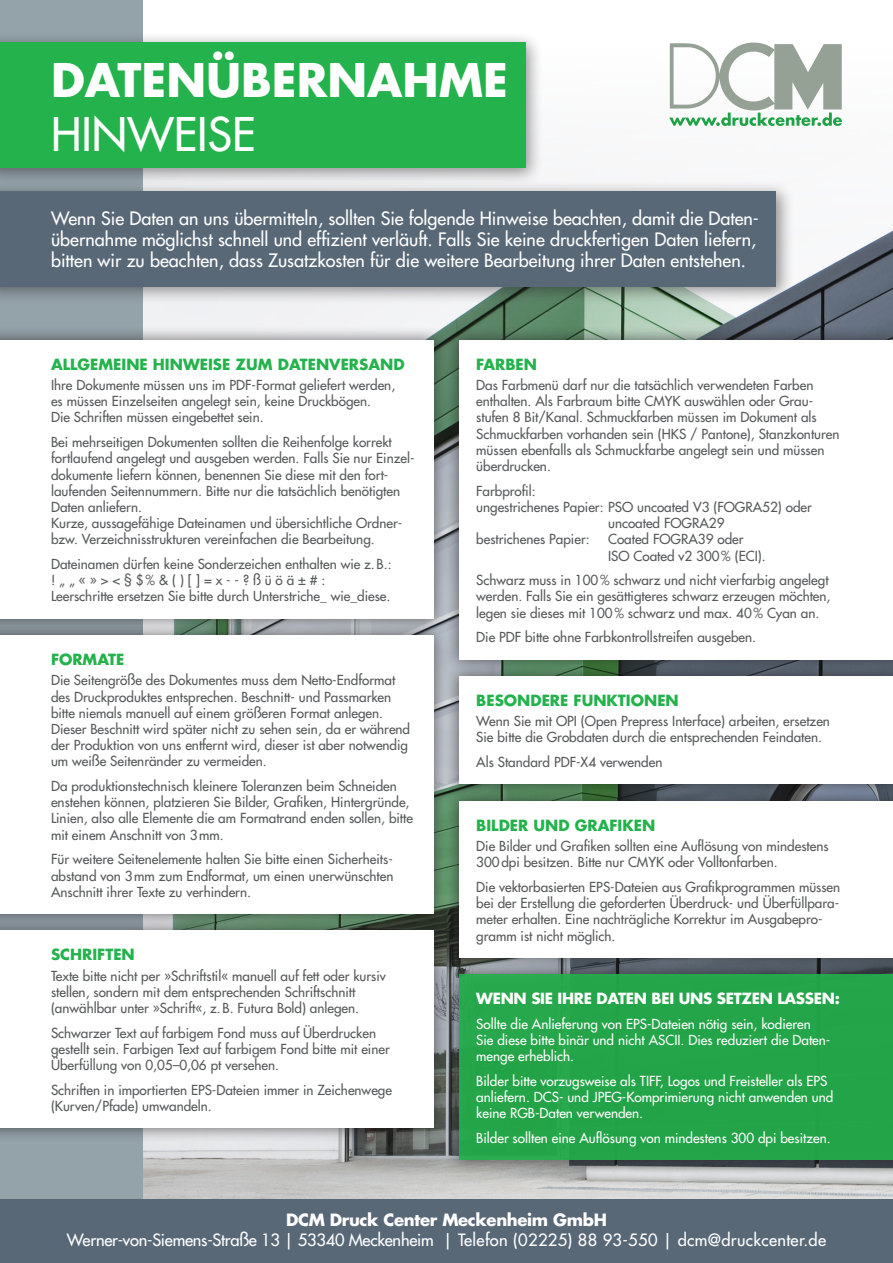
<style>
.page{position:relative;width:893px;height:1263px;background:#fff}
.page>*{position:absolute;margin:0;border:0;box-sizing:border-box;transform-origin:0 0}
.t1{font:700 45.15px/54.2px "Futura Std";color:#fff}
.t2{font:500 18px/21px "Futura Std";color:#fff}
.t3{font:500 16.5px/19.8px "Futura Std";letter-spacing:-.015em;color:#fff;text-align:center}
.zu{font:700 15px "Futura Std";color:#23b24b}
.zu-2{font:700 15px "Futura Std";letter-spacing:-.02em;color:#fff}
.t4{font:500 13.5px/16.2px "Futura Std";color:#57585a}
.t5{font:500 13.5px/16.2px "Futura Std";color:#fff}
.s1{font-weight:500}
.s2{font-weight:700}
</style>
<div class="page">
<img style="left:143px;top:230px;width:750px;height:970px">
<svg style="left:669px;top:43px;width:173px;height:83px"></svg>
<div style="left:0;top:0;width:143px;height:1206px;background:#94a2aa"></div>
<div style="left:0;top:1200px;width:893px;height:63px;background:#596877"></div>
<div style="left:0;top:32px;width:543px;height:154px;background:#231f20;opacity:.5"></div>
<div style="left:0;top:43px;width:525px;height:125px;background:#23b24b"></div>
<div style="left:0;top:181px;width:795px;height:124px;background:#231f20;opacity:.5"></div>
<div style="left:0;top:191px;width:776px;height:95px;background:#596877"></div>
<div style="left:0;top:326px;width:448px;height:307px;background:#231f20;opacity:.65"></div>
<div style="left:0;top:340px;width:434px;height:278px;background:#fff"></div>
<div style="left:0;top:916px;width:448px;height:226px;background:#231f20;opacity:.65"></div>
<div style="left:0;top:931px;width:434px;height:197px;background:#fff"></div>
<div style="left:445px;top:326px;width:448px;height:348px;background:#231f20;opacity:.65"></div>
<div style="left:459px;top:340px;width:434px;height:319px;background:#fff"></div>
<div style="left:0;top:621px;width:448px;height:307px;background:#231f20;opacity:.65"></div>
<div style="left:0;top:635px;width:434px;height:279px;background:#fff"></div>
<div style="left:445px;top:960px;width:448px;height:214px;background:#231f20;opacity:.65"></div>
<div style="left:459px;top:974px;width:434px;height:186px;background:#24a548"></div>
<div style="left:445px;top:662px;width:448px;height:136px;background:#231f20;opacity:.65"></div>
<div style="left:459px;top:676px;width:434px;height:108px;background:#fff"></div>
<div style="left:445px;top:787px;width:448px;height:184px;background:#231f20;opacity:.65"></div>
<div style="left:459px;top:801px;width:434px;height:156px;background:#fff"></div>
<p class="t1" style="left:51px;top:52px;width:458px">DATENÜBERNAHME<br><span class="s1">HINWEISE</span></p>
<p class="t2" style="left:51px;top:208px;width:709px">Wenn Sie Daten an uns übermitteln, sollten Sie folgende Hinweise beachten, damit die Daten&shy;übernahme möglichst schnell und effizient verläuft. Falls Sie keine druckfertigen Daten liefern, bitten wir zu beachten, dass Zusatzkosten für die weitere Bearbeitung ihrer Daten entstehen.</p>
<p class="zu" style="left:51px;top:354px;width:355px">ALLGEMEINE HINWEISE ZUM DATENVERSAND</p>
<p class="t4" style="left:51px;top:377px;width:346px">Ihre Dokumente müssen uns im PDF-Format geliefert werden, es müssen Einzelseiten angelegt sein, keine Druckbögen.<br>Die Schriften müssen eingebettet sein.</p>
<p class="t4" style="left:51px;top:434px;width:363px">Bei mehrseitigen Dokumenten sollten die Reihenfolge korrekt fortlaufend angelegt und ausgeben werden. Falls Sie nur Einzel&shy;dokumente liefern können, benennen Sie diese mit den fort&shy;laufenden Seitennummern. Bitte nur die tatsächlich benötigten Daten anliefern.<br>Kurze, aussagefähige Dateinamen und übersichtliche Ordner&shy;bzw. Verzeichnisstrukturen vereinfachen die Bearbeitung.</p>
<p class="t4" style="left:51px;top:556px;width:342px">Dateinamen dürfen keine Sonderzeichen enthalten wie z.B.: ! „ „ « » &gt; &lt; § $% &amp; ( ) [ ] = x - - ? ß ü ö ä ± # :<br>Leerschritte ersetzen Sie bitte durch Unterstriche_ wie_diese.</p>
<p class="zu" style="left:51px;top:649px;width:75px">FORMATE</p>
<p class="t4" style="left:51px;top:672px;width:361px">Die Seitengröße des Dokumentes muss dem Netto-Endformat des Druckproduktes entsprechen. Beschnitt- und Passmarken bitte niemals manuell auf einem größeren Format anlegen.<br>Dieser Beschnitt wird später nicht zu sehen sein, da er während der Produktion von uns entfernt wird, dieser ist aber notwendig um weiße Seitenränder zu vermeiden.</p>
<p class="t4" style="left:51px;top:778px;width:363px">Da produktionstechnisch kleinere Toleranzen beim Schneiden enstehen können, platzieren Sie Bilder, Grafiken, Hintergründe, Linien, also alle Elemente die am Formatrand enden sollen, bitte mit einem Anschnitt von 3mm.</p>
<p class="t4" style="left:51px;top:851px;width:344px;text-align:justify">Für weitere Seitenelemente halten Sie bitte einen Sicherheits&shy;abstand von 3mm zum Endformat, um einen unerwünschten Anschnitt ihrer Texte zu verhindern.</p>
<p class="zu" style="left:51px;top:944px;width:85px">SCHRIFTEN</p>
<p class="t4" style="left:51px;top:968px;width:336px">Texte bitte nicht per »Schriftstil« manuell auf fett oder kursiv stellen, sondern mit dem entsprechenden Schriftschnitt (anwählbar unter »Schrift«, z.B. Futura Bold) anlegen.</p>
<p class="t4" style="left:51px;top:1025px;width:340px">Schwarzer Text auf farbigem Fond muss auf Überdrucken gestellt sein. Farbigen Text auf farbigem Fond bitte mit einer<br>Überfüllung von 0,05–0,06 pt versehen.</p>
<p class="t4" style="left:51px;top:1082px;width:342px">Schriften in importierten EPS-Dateien immer in Zeichenwege (Kurven/Pfade) umwandeln.</p>
<p class="zu" style="left:476px;top:354px;width:62px">FARBEN</p>
<p class="t4" style="left:476px;top:377px;width:365px">Das Farbmenü darf nur die tatsächlich verwendeten Farben enthalten. Als Farbraum bitte CMYK auswählen oder Grau&shy;stufen 8 Bit/Kanal. Schmuckfarben müssen im Dokument als Schmuckfarben vorhanden sein (HKS / Pantone), Stanzkonturen müssen ebenfalls als Schmuckfarbe angelegt sein und müssen überdrucken.</p>
<p class="t4" style="left:476px;top:483px;width:61px">Farbprofil:</p>
<p class="t4" style="left:608px;top:499px;width:205px;text-indent:-132px">ungestrichenes Papier: PSO uncoated V3 (FOGRA52) oder uncoated FOGRA29</p>
<p class="t4" style="left:476px;top:531px;width:115px">bestrichenes Papier:</p>
<p class="t4" style="left:608px;top:531px;width:159px">Coated FOGRA39 oder<br>ISO Coated v2 300% (ECI).</p>
<p class="t4" style="left:476px;top:572px;width:356px">Schwarz muss in 100% schwarz und nicht vierfarbig angelegt werden. Falls Sie ein gesättigteres schwarz erzeugen möchten, legen sie dieses mit 100% schwarz und max. 40% Cyan an.</p>
<p class="t4" style="left:476px;top:629px;width:281px">Die PDF bitte ohne Farbkontrollstreifen ausgeben.</p>
<p class="zu" style="left:476px;top:690px;width:204px">BESONDERE FUNKTIONEN</p>
<p class="t4" style="left:476px;top:713px;width:355px">Wenn Sie mit OPI (Open Prepress Interface) arbeiten, ersetzen<br>Sie bitte die Grobdaten durch die entsprechenden Feindaten.</p>
<p class="t4" style="left:476px;top:754px;width:188px">Als Standard PDF-X4 verwenden</p>
<p class="zu" style="left:476px;top:815px;width:180px">BILDER UND GRAFIKEN</p>
<p class="t4" style="left:476px;top:838px;width:354px">Die Bilder und Grafiken sollten eine Auflösung von mindestens<br>300dpi besitzen. Bitte nur CMYK oder Volltonfarben.</p>
<p class="t4" style="left:476px;top:879px;width:365px">Die vektorbasierten EPS-Dateien aus Grafikprogrammen müssen bei der Erstellung die geforderten Überdruck- und Überfüllpara&shy;meter erhalten. Eine nachträgliche Korrektur im Ausgabepro&shy;gramm ist nicht möglich.</p>
<p class="zu-2" style="left:476px;top:988px;width:365px">WENN SIE IHRE DATEN BEI UNS SETZEN LASSEN:</p>
<p class="t5" style="left:476px;top:1016px;width:354px">Sollte die Anlieferung von EPS-Dateien nötig sein, kodieren<br>Sie diese bitte binär und nicht ASCII. Dies reduziert die Daten&shy;menge erheblich.</p>
<p class="t5" style="left:476px;top:1073px;width:359px">Bilder bitte vorzugsweise als TIFF, Logos und Freisteller als EPS anliefern. DCS- und JPEG-Komprimierung nicht anwenden und keine RGB-Daten verwenden.</p>
<p class="t5" style="left:476px;top:1130px;width:356px">Bilder sollten eine Auflösung von mindestens 300 dpi besitzen.</p>
<p class="t3" style="left:67px;top:1210px;width:761px"><span class="s2">DCM Druck Center Meckenheim GmbH<br></span>Werner-von-Siemens-Straße 13 | 53340 Meckenheim | Telefon (02225) 88 93-550 | dcm@druckcenter.de</p>
</div>
